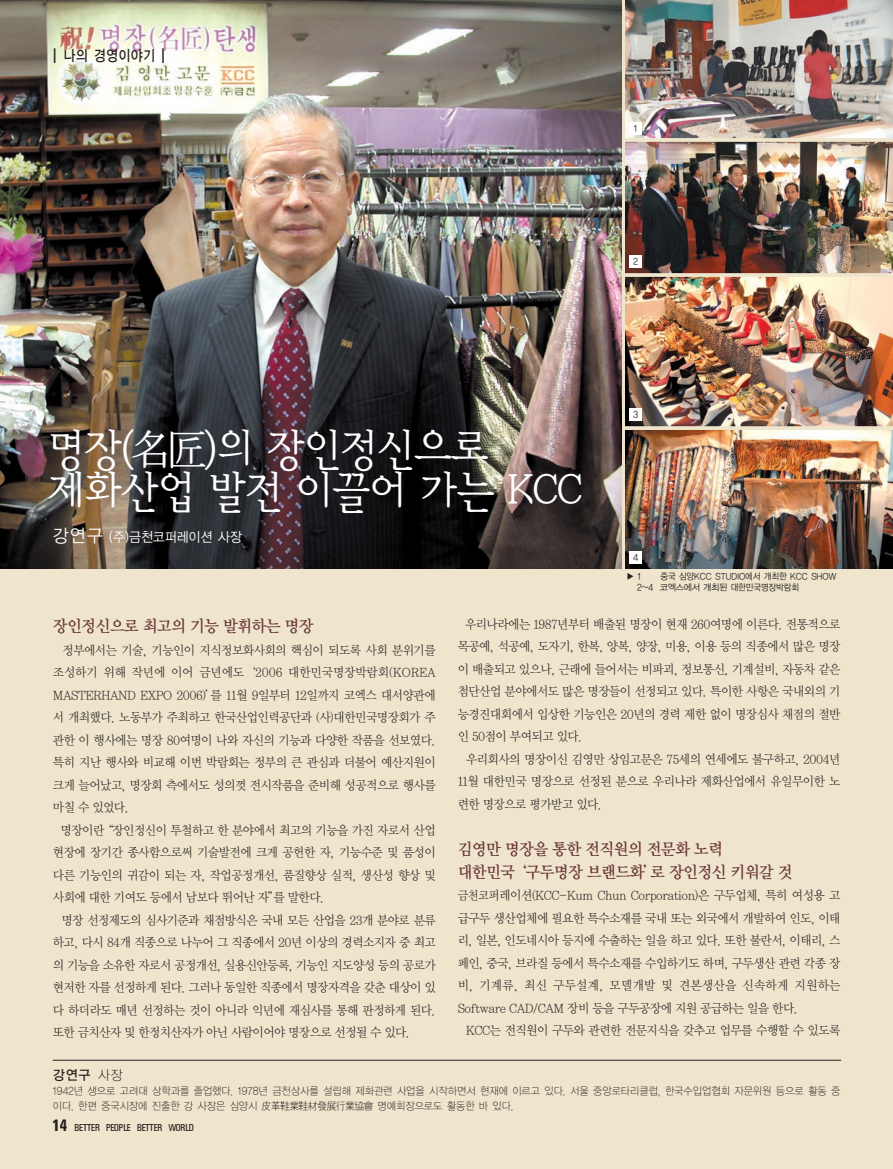
<style>
.page{position:relative;width:893px;height:1169px;background:#fff}
.page>*{position:absolute;margin:0;border:0;box-sizing:border-box;transform-origin:0 0}
.t1{font:43.5px/42.8px "Y Mj O23";letter-spacing:-.12em;color:#fff;scale:.96 1}
.t2{font:16.5px/22.5px "Y Mj O14";letter-spacing:-.095em;color:#6a3639;scale:.95 1}
.t3{font:15px "YGO13";letter-spacing:-.035em;color:#231f20;scale:.85 1}
.t4{font:13.5px "YGO12";letter-spacing:-.07em;color:#fff;scale:.95 1}
.t5{font:13.5px "YGO13";color:#231f20;scale:.95 1}
.t6{font:12.6px/22.5px "Y Mj O12";letter-spacing:-.095em;color:#231f20;text-align:justify;scale:.95 1}
.t7{font:10.5px/15px "YGO11";letter-spacing:-.07em;color:#231f20;scale:.95 1}
.t8{font:10.5px "Universal Condensed";color:#231f20}
.t9{font:9px/10.8px "YGO12";letter-spacing:-.095em;color:#231f20;scale:.93 1}
.t10{font:9px "YGO12";letter-spacing:-.095em;color:#231f20}
.s1{font-family:"Frutiger";font-weight:300;font-size:21px}
.s2{font-size:18px}
.s3{font-size:12px}
.s4{font-family:"YGO11"}
.s5{font-family:"Univers";font-weight:700;font-stretch:condensed;font-size:16.5px}
</style>
<div class="page">
<div style="left:0;top:0;width:892px;height:1168px;background:#efe5cc"></div>
<hr style="left:53px;top:1060px;width:788px;height:1px;background:#231f20">
<img style="left:625px;top:0;width:267px;height:138px">
<img style="left:625px;top:430px;width:267px;height:138px">
<img style="left:625px;top:277px;width:267px;height:149px">
<img style="left:625px;top:142px;width:267px;height:131px">
<img style="left:0;top:0;width:621px;height:568px">
<svg style="left:625px;top:138px;width:267px;height:4px"></svg>
<svg style="left:625px;top:273px;width:266px;height:4px"></svg>
<svg style="left:625px;top:426px;width:267px;height:1px"></svg>
<div style="left:629px;top:122px;width:12px;height:13px;background:#fff"></div>
<div style="left:629px;top:255px;width:12px;height:13px;background:#fff"></div>
<div style="left:629px;top:408px;width:12px;height:13px;background:#fff"></div>
<div style="left:629px;top:551px;width:12px;height:12px;background:#fff"></div>
<p class="t3" style="left:53px;top:48px;width:134px"><span class="s1">I</span> 나의 경영이야기 <span class="s1">I</span></p>
<p class="t10" style="left:633px;top:124px;width:6px">1</p>
<p class="t10" style="left:632px;top:257px;width:7px">2</p>
<h1 class="t1" style="left:46px;top:430px;width:563px">명장(名匠)의 장인정신으로 제화산업 발전 이끌어 가는 KCC</h1>
<p class="t4" style="left:52px;top:531px;width:202px"><span class="s2">강연구</span> (주)금천코퍼레이션 사장</p>
<p class="t10" style="left:632px;top:410px;width:7px">3</p>
<p class="t10" style="left:632px;top:553px;width:7px">4</p>
<p class="t9" style="left:636px;top:571px;width:216px;text-indent:23px">중국 심양KCC STUDIO에서 개최한 KCC SHOW<br>2~4 코엑스에서 개최된 대한민국명장박람회</p>
<p class="t10" style="left:625px;top:572px;width:17px">▶ 1</p>
<h2 class="t2" style="left:53px;top:616px;width:277px">장인정신으로 최고의 기능 발휘하는 명장</h2>
<p class="t6" style="left:53px;top:639px;width:405px;text-indent:10px">정부에서는 기술, 기능인이 지식정보화사회의 핵심이 되도록 사회 분위기를 조성하기 위해 작년에 이어 금년에도‘2006 대한민국명장박람회(KOREA MASTERHAND EXPO 2006)’를 11월 9일부터 12일까지 코엑스 대서양관에 서 개최했다. 노동부가 주최하고 한국산업인력공단과 (사)대한민국명장회가 주 관한 이 행사에는 명장 80여명이 나와 자신의 기능과 다양한 작품을 선보였다. 특히 지난 행사와 비교해 이번 박람회는 정부의 큰 관심과 더불어 예산지원이 크게 늘어났고, 명장회 측에서도 성의껏 전시작품을 준비해 성공적으로 행사를 마칠 수 있었다.</p>
<p class="t6" style="left:53px;top:819px;width:405px;text-indent:8px">명장이란“장인정신이 투철하고 한 분야에서 최고의 기능을 가진 자로서 산업 현장에 장기간 종사함으로써 기술발전에 크게 공헌한 자, 기능수준 및 품성이 다른 기능인의 귀감이 되는 자, 작업공정개선, 품질향상 실적, 생산성 향상 및 사회에 대한 기여도 등에서 남보다 뛰어난 자”를 말한다.</p>
<p class="t6" style="left:53px;top:909px;width:405px;text-indent:9px">명장 선정제도의 심사기준과 채점방식은 국내 모든 산업을 23개 분야로 분류 하고, 다시 84개 직종으로 나누어 그 직종에서 20년 이상의 경력소지자 중 최고 의 기능을 소유한 자로서 공정개선, 실용신안등록, 기능인 지도양성 등의 공로가 현저한 자를 선정하게 된다. 그러나 동일한 직종에서 명장자격을 갖춘 대상이 있 다 하더라도 매년 선정하는 것이 아니라 익년에 재심사를 통해 판정하게 된다. 또한 금치산자 및 한정치산자가 아닌 사람이어야 명장으로 선정될 수 있다.</p>
<p class="t6" style="left:457px;top:613px;width:405px;text-indent:7px">우리나라에는 1987년부터 배출된 명장이 현재 260여명에 이른다. 전통적으로 목공예, 석공예, 도자기, 한복, 양복, 양장, 미용, 이용 등의 직종에서 많은 명장 이 배출되고 있으나, 근래에 들어서는 비파괴, 정보통신, 기계설비, 자동차 같은 첨단산업 분야에서도 많은 명장들이 선정되고 있다. 특이한 사항은 국내외의 기 능경진대회에서 입상한 기능인은 20년의 경력 제한 없이 명장심사 채점의 절반 인 50점이 부여되고 있다.</p>
<p class="t6" style="left:457px;top:748px;width:405px;text-indent:8px">우리회사의 명장이신 김영만 상임고문은 75세의 연세에도 불구하고, 2004년 11월 대한민국 명장으로 선정된 분으로 우리나라 제화산업에서 유일무이한 노 련한 명장으로 평가받고 있다.</p>
<h2 class="t2" style="left:457px;top:839px;width:355px">김영만 명장을 통한 전직원의 전문화 노력 대한민국‘구두명장 브랜드화’로 장인정신 키워갈 것</h2>
<p class="t6" style="left:457px;top:885px;width:405px"><span class="s3">금천코</span>퍼레이션(KCC-Kum Chun Corporation)은 구두업체, 특히 여성용 고 급구두 생산업체에 필요한 특수소재를 국내 또는 외국에서 개발하여 인도, 이태 리, 일본, 인도네시아 등지에 수출하는 일을 하고 있다. 또한 불란서, 이태리, 스 페인, 중국, 브라질 등에서 특수소재를 수입하기도 하며, 구두생산 관련 각종 장 비, 기계류, 최신 구두설계, 모델개발 및 견본생산을 신속하게 지원하는 Software CAD/CAM 장비 등을 구두공장에 지원 공급하는 일을 한다.</p>
<p class="t6" style="left:465px;top:1020px;width:396px">KCC는 전직원이 구두와 관련한 전문지식을 갖추고 업무를 수행할 수 있도록</p>
<p class="t5" style="left:53px;top:1069px;width:76px">강연구 <span class="s4">사장</span></p>
<p class="t7" style="left:53px;top:1084px;width:831px">1942년 생으로 고려대 상학과를 졸업했다. 1978년 금천상사를 설립해 제화관련 사업을 시작하면서 현재에 이르고 있다. 서울 중앙로타리클럽, 한국수입업협회 자문위원 등으로 활동 중 이다. 한편 중국시장에 진출한 강 사장은 심양시 皮革鞋業鞋材發展行業協會 명예회장으로도 활동한 바 있다.</p>
<p class="t8" style="left:53px;top:1123px;width:143px"><span class="s5">14</span> BETTER PEOPLE BETTER WORLD</p>
</div>
